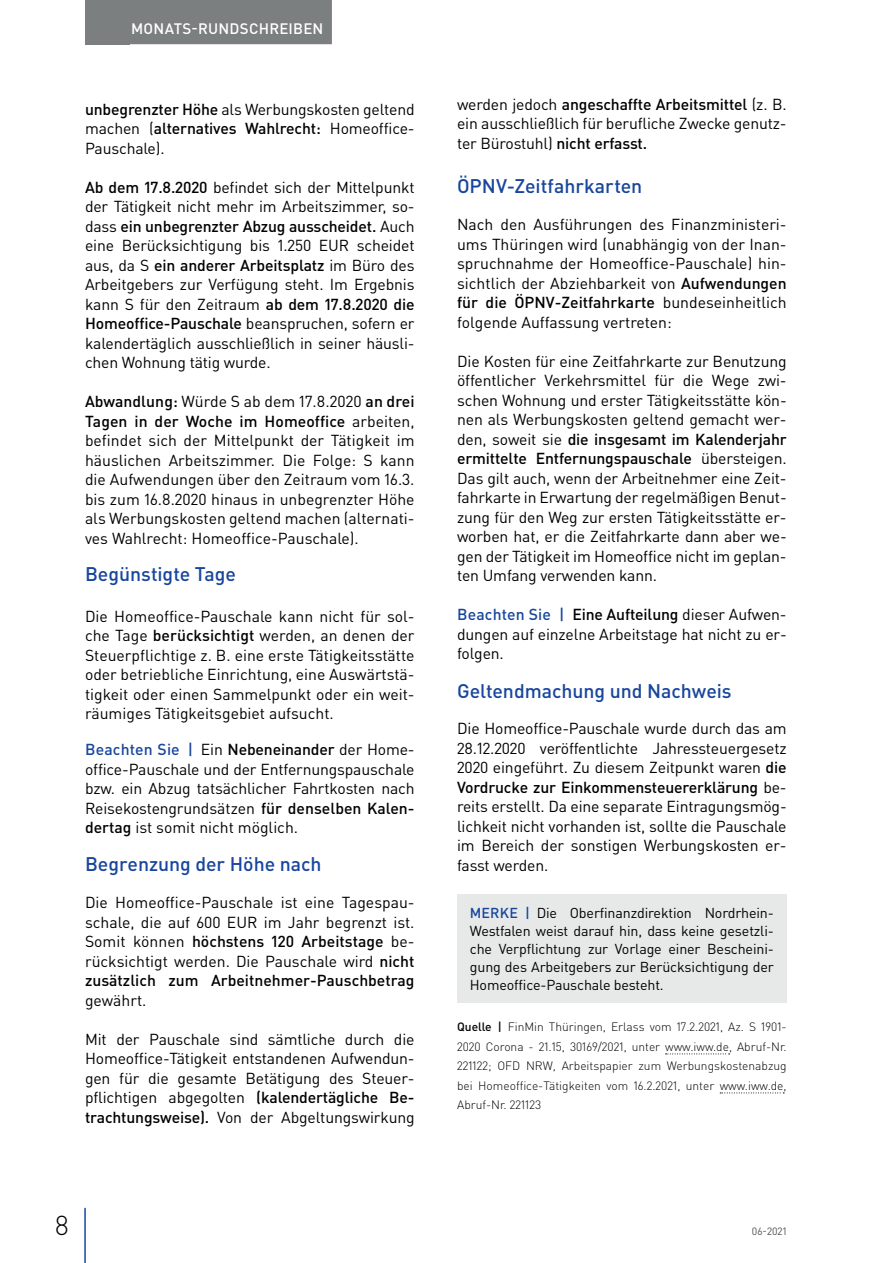
<style>
.page{position:relative;width:893px;height:1263px;background:#fff}
.page>*{position:absolute;margin:0;border:0;box-sizing:border-box;transform-origin:0 0}
.t1{font:300 27px "DIN Pro";color:#000002}
.t2{font:500 19.5px "DIN Pro";letter-spacing:-.005em;color:#18469d}
.t3{font:15.75px/19.5px "DIN Pro";letter-spacing:-.01em;color:#000002;text-align:justify}
.t4{font:500 15px "DIN Pro";letter-spacing:.015em;color:#fff}
.t5{font:14.25px/18px "DIN Pro";letter-spacing:-.01em;color:#000002;text-align:justify}
.t6{font:300 12px/19.5px "DIN Pro";color:#000002;text-align:justify}
.t7{font:10.5px "DIN Pro";color:#4f5152}
.s1{font-weight:500}
.s2{font-weight:500;color:#18469d}
</style>
<div class="page">
<div style="left:85px;top:0;width:45px;height:44px;background:#7c7f7f"></div>
<hr style="left:84px;top:1208px;width:2px;height:55px;background:#18469d">
<div style="left:122px;top:0;width:210px;height:44px;background:#7c7f7f"></div>
<svg style="left:666px;top:1053px;width:64px;height:1px"></svg>
<svg style="left:720px;top:1092px;width:64px;height:1px"></svg>
<div style="left:457px;top:894px;width:330px;height:108px;background:#e6e9e8"></div>
<p class="t4" style="left:131px;top:18px;width:194px">MONATS-RUNDSCHREIBEN</p>
<p class="t3" style="left:85px;top:99px;width:331px"><span class="s1">unbegrenzter Höhe</span> als Werbungskosten geltend machen (<span class="s1">alternatives Wahlrecht:</span> Homeoffice-Pauschale).</p>
<p class="t3" style="left:85px;top:177px;width:331px"><span class="s1">Ab dem 17.8.2020</span> befindet sich der Mittelpunkt der Tätigkeit nicht mehr im Arbeitszimmer, so&shy;dass <span class="s1">ein unbegrenzter Abzug ausscheidet.</span> Auch eine Berücksichtigung bis 1.250 EUR scheidet aus, da S <span class="s1">ein anderer Arbeitsplatz</span> im Büro des Arbeitgebers zur Verfügung steht. Im Ergebnis kann S für den Zeitraum <span class="s1">ab dem 17.8.2020 die Homeoffice-Pauschale</span> beanspruchen, sofern er kalendertäglich ausschließlich in seiner häusli&shy;chen Wohnung tätig wurde.</p>
<p class="t3" style="left:85px;top:391px;width:331px"><span class="s1">Abwandlung:</span> Würde S ab dem 17.8.2020 <span class="s1">an drei Tagen in der Woche im Homeoffice</span> arbeiten, befindet sich der Mittelpunkt der Tätigkeit im häuslichen Arbeitszimmer. Die Folge: S kann die Aufwendungen über den Zeitraum vom 16.3. bis zum 16.8.2020 hinaus in unbegrenzter Höhe als Werbungskosten geltend machen (alternati&shy;ves Wahlrecht: Homeoffice-Pauschale).</p>
<p class="t2" style="left:85px;top:561px;width:152px">Begünstigte Tage</p>
<p class="t3" style="left:85px;top:606px;width:331px">Die Homeoffice-Pauschale kann nicht für sol&shy;che Tage <span class="s1">berücksichtigt</span> werden, an denen der Steuerpflichtige z. B. eine erste Tätigkeitsstätte oder betriebliche Einrichtung, eine Auswärtstä&shy;tigkeit oder einen Sammelpunkt oder ein weit&shy;räumiges Tätigkeitsgebiet aufsucht.</p>
<p class="t3" style="left:85px;top:739px;width:331px"><span class="s2">Beachten Sie |</span> Ein <span class="s1">Nebeneinander</span> der Home&shy;office-Pauschale und der Entfernungspauschale bzw. ein Abzug tatsächlicher Fahrtkosten nach Reisekostengrundsätzen <span class="s1">für denselben Kalen&shy;dertag</span> ist somit nicht möglich.</p>
<p class="t2" style="left:85px;top:851px;width:238px">Begrenzung der Höhe nach</p>
<p class="t3" style="left:85px;top:892px;width:331px">Die Homeoffice-Pauschale ist eine Tagespau&shy;schale, die auf 600 EUR im Jahr begrenzt ist.<br>Somit können <span class="s1">höchstens 120 Arbeitstage</span> be&shy;rücksichtigt werden. Die Pauschale wird <span class="s1">nicht zusätzlich zum Arbeitnehmer-Pauschbetrag</span></p>
<p class="t3" style="left:85px;top:990px;width:63px">gewährt.</p>
<p class="t3" style="left:85px;top:1029px;width:331px">Mit der Pauschale sind sämtliche durch die Homeoffice-Tätigkeit entstandenen Aufwendun&shy;gen für die gesamte Betätigung des Steuer&shy;pflichtigen abgegolten <span class="s1">(kalendertägliche Be&shy;trachtungsweise).</span> Von der Abgeltungswirkung</p>
<p class="t3" style="left:457px;top:94px;width:331px">werden jedoch <span class="s1">angeschaffte Arbeitsmittel</span> (z. B. ein ausschließlich für berufliche Zwecke genutz&shy;ter Bürostuhl) <span class="s1">nicht erfasst.</span></p>
<p class="t2" style="left:457px;top:173px;width:187px">ÖPNV-Zeitfahrkarten</p>
<p class="t3" style="left:457px;top:214px;width:331px">Nach den Ausführungen des Finanzministeri&shy;ums Thüringen wird (unabhängig von der Inan&shy;spruchnahme der Homeoffice-Pauschale) hin&shy;sichtlich der Abziehbarkeit von <span class="s1">Aufwendungen für die ÖPNV-Zeitfahrkarte</span> bundeseinheitlich folgende Auffassung vertreten:</p>
<p class="t3" style="left:457px;top:351px;width:331px">Die Kosten für eine Zeitfahrkarte zur Benutzung öffentlicher Verkehrsmittel für die Wege zwi&shy;schen Wohnung und erster Tätigkeitsstätte kön&shy;nen als Werbungskosten geltend gemacht wer&shy;den, soweit sie <span class="s1">die insgesamt im Kalenderjahr ermittelte Entfernungspauschale</span> übersteigen.<br>Das gilt auch, wenn der Arbeitnehmer eine Zeit&shy;fahrkarte in Erwartung der regelmäßigen Benut&shy;zung für den Weg zur ersten Tätigkeitsstätte er&shy;worben hat, er die Zeitfahrkarte dann aber we&shy;gen der Tätigkeit im Homeoffice nicht im geplan&shy;ten Umfang verwenden kann.</p>
<p class="t3" style="left:457px;top:604px;width:331px"><span class="s2">Beachten Sie |</span> <span class="s1">Eine Aufteilung</span> dieser Aufwen&shy;dungen auf einzelne Arbeitstage hat nicht zu er&shy;folgen.</p>
<p class="t2" style="left:457px;top:678px;width:276px">Geltendmachung und Nachweis</p>
<p class="t3" style="left:457px;top:718px;width:331px">Die Homeoffice-Pauschale wurde durch das am 28.12.2020 veröffentlichte Jahressteuergesetz 2020 eingeführt. Zu diesem Zeitpunkt waren <span class="s1">die Vordrucke zur Einkommensteuererklärung</span> be&shy;reits erstellt. Da eine separate Eintragungsmög&shy;lichkeit nicht vorhanden ist, sollte die Pauschale im Bereich der sonstigen Werbungskosten er&shy;fasst werden.</p>
<p class="t5" style="left:470px;top:903px;width:306px"><span class="s2">MERKE |</span> Die Oberfinanzdirektion Nordrhein-Westfalen weist darauf hin, dass keine gesetzli&shy;che Verpflichtung zur Vorlage einer Bescheini&shy;gung des Arbeitgebers zur Berücksichtigung der Homeoffice-Pauschale besteht.</p>
<p class="t6" style="left:457px;top:1017px;width:331px"><span class="s1">Quelle |</span> FinMin Thüringen, Erlass vom 17.2.2021, Az. S 1901- 2020 Corona - 21.15, 30169/2021, unter www.iww.de, Abruf-Nr.<br>221122; OFD NRW, Arbeitspapier zum Werbungskostenabzug bei Homeoffice-Tätigkeiten vom 16.2.2021, unter www.iww.de, Abruf-Nr. 221123</p>
<h1 class="t1" style="left:55px;top:1207px;width:16px">8</h1>
<p class="t7" style="left:752px;top:1224px;width:36px">06-2021</p>
</div>
